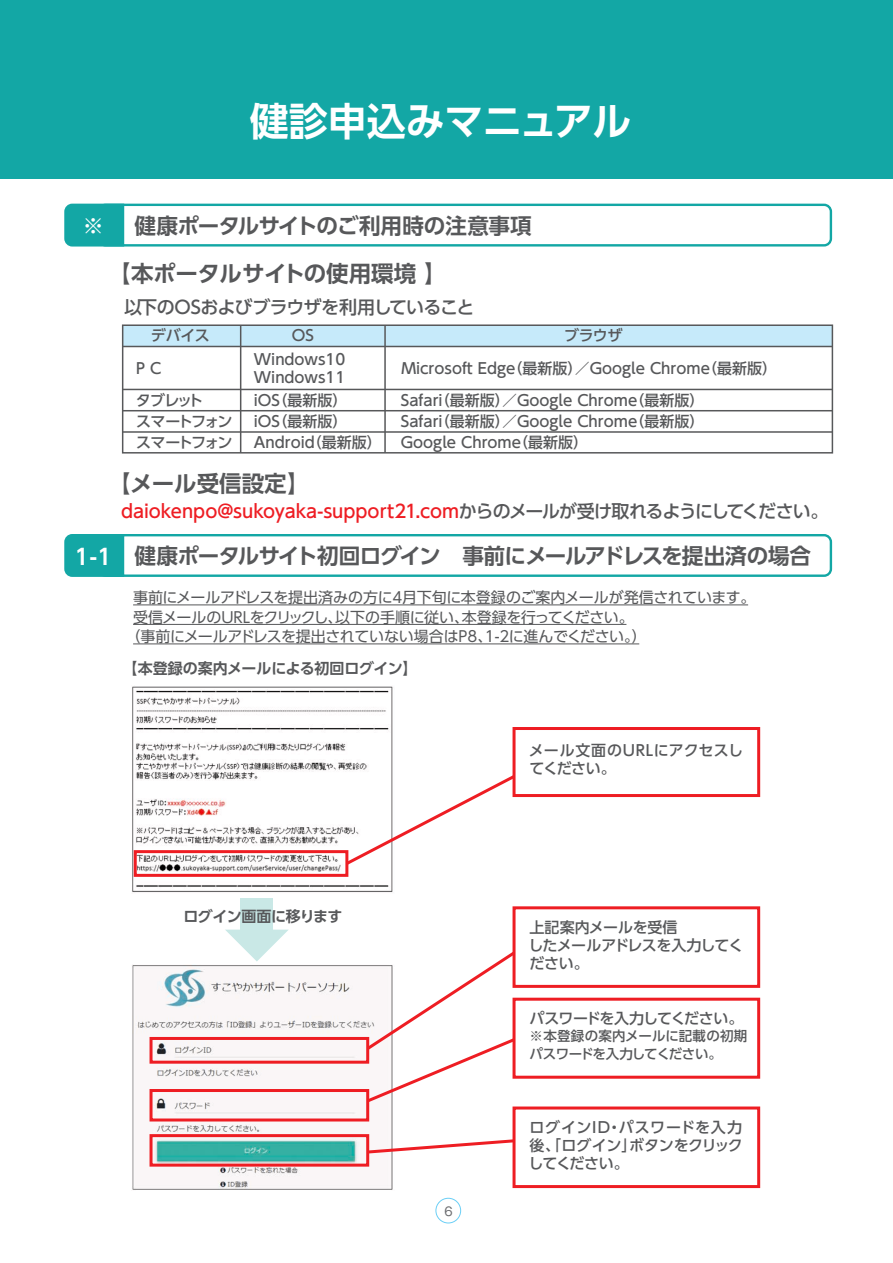
<style>
.page{position:relative;width:893px;height:1263px;background:#fff}
.page>*{position:absolute;margin:0;border:0;box-sizing:border-box;transform-origin:0 0}
.t1{font:700 39px "UD Shin Go Pro De";letter-spacing:-.01em;color:#fff}
.t2{font:700 22.5px "UD Shin Go Pro De";color:#57585a}
.t3{font:700 21.6px "UD Shin Go Pro De";letter-spacing:-.035em;color:#57585a}
.t4{font:700 21.6px "UD Shin Go Pro De";color:#fff}
.t5{font:500 18px "UD Shin Go Pro";letter-spacing:-.025em;color:#ee1d23}
.t6{font:500 18px "UD Shin Go Pro";letter-spacing:-.05em;color:#57585a}
.t7{font:500 15px/18px "UD Shin Go Pro";color:#57585a}
.t8{font:15px "UD Shin Go Pro";letter-spacing:-.025em;color:#57585a}
.t9{font:700 15px "UD Shin Go Pro De";letter-spacing:-.025em;color:#57585a}
.t10{font:500 15px/18px "UD Shin Go Pro";letter-spacing:-.03em;color:#57585a}
.t11{font:500 15px "UD Shin Go Pro";letter-spacing:-.05em;color:#57585a}
.t12{font:500 15px/20.4px "UD Shin Go Pro";letter-spacing:-.115em;color:#57585a}
.t13{font:500 13.5px/18px "UD Shin Go Pro";letter-spacing:-.01em;color:#57585a}
.t14{font:12px "Gothic MB101 Upr";color:#6c6d70}
.s1{color:#57585a}
.s2{color:#fff}
</style>
<div class="page">
<div style="left:0;top:0;width:893px;height:179px;background:#13a7a5"></div>
<div style="left:241px;top:898px;width:32px;height:42px;background:#c9e8e6"></div>
<svg style="left:225px;top:929px;width:64px;height:32px"></svg>
<div style="left:123px;top:325px;width:709px;height:21px;background:#c6eafa"></div>
<svg style="left:64px;top:203px;width:63px;height:44px;background:#25adab"></svg>
<div style="left:98px;top:204px;width:734px;height:43px;border:2px solid #13a7a5;border-radius:7px"></div>
<hr style="left:133px;top:604px;width:615px;height:1px;background:#57585a">
<hr style="left:133px;top:624px;width:493px;height:1px;background:#57585a">
<hr style="left:133px;top:643px;width:506px;height:1px;background:#57585a">
<div style="left:122px;top:324px;width:711px;height:130px;border:2px solid #57585a"></div>
<hr style="left:123px;top:346px;width:709px;height:1px;background:#57585a">
<hr style="left:123px;top:389px;width:709px;height:1px;background:#57585a">
<hr style="left:123px;top:410px;width:709px;height:1px;background:#57585a">
<hr style="left:123px;top:431px;width:709px;height:2px;background:#57585a">
<hr style="left:240px;top:325px;width:1px;height:128px;background:#57585a">
<hr style="left:384px;top:325px;width:2px;height:128px;background:#57585a">
<div style="left:64px;top:534px;width:61px;height:43px;background:#13a7a5"></div>
<div style="left:98px;top:534px;width:734px;height:43px;border:2px solid #13a7a5;border-radius:7px"></div>
<img style="left:132px;top:686px;width:261px;height:207px">
<img style="left:132px;top:965px;width:261px;height:225px">
<div style="left:134px;top:850px;width:214px;height:27px;border:3px solid #ee1d23"></div>
<div style="left:150px;top:1037px;width:219px;height:27px;border:3px solid #ee1d23"></div>
<div style="left:150px;top:1089px;width:219px;height:32px;border:3px solid #ee1d23"></div>
<div style="left:150px;top:1134px;width:219px;height:32px;border:3px solid #ee1d23"></div>
<svg style="left:343px;top:772px;width:169px;height:95px"></svg>
<div style="left:512px;top:727px;width:248px;height:70px;border:3px solid #ee1d23"></div>
<div style="left:512px;top:906px;width:248px;height:82px;border:3px solid #ee1d23"></div>
<div style="left:512px;top:1106px;width:248px;height:82px;border:3px solid #ee1d23"></div>
<div style="left:512px;top:998px;width:248px;height:81px;border:3px solid #ee1d23"></div>
<svg style="left:364px;top:949px;width:154px;height:156px"></svg>
<svg style="left:364px;top:1137px;width:152px;height:18px"></svg>
<div style="left:435px;top:1198px;width:26px;height:25px;border:1px solid #6bcff6;border-radius:50%"></div>
<h1 class="t1" style="left:250px;top:90px;width:383px">健診申込みマニュアル</h1>
<h3 class="t4" style="left:83px;top:209px;width:23px">※</h3>
<h3 class="t3" style="left:134px;top:208px;width:399px">健康ポータルサイトのご利用時の注意事項</h3>
<h2 class="t2" style="left:108px;top:255px;width:340px">【本ポータルサイトの使用環境 】</h2>
<p class="t6" style="left:124px;top:292px;width:352px">以下のOSおよびブラウザを利用していること</p>
<p class="t7" style="left:151px;top:326px;width:60px">デバイス</p>
<p class="t7" style="left:292px;top:326px;width:24px">OS</p>
<p class="t7" style="left:564px;top:326px;width:60px">ブラウザ</p>
<p class="t7" style="left:254px;top:350px;width:93px">Windows10<br>Windows11</p>
<p class="t7" style="left:254px;top:389px;width:130px;line-height:21.3px">iOS（最新版）<br>iOS（最新版）<br>Android（最新版）</p>
<p class="t7" style="left:401px;top:389px;width:305px;line-height:21.3px;text-align:justify">Safari（最新版）／Google Chrome（最新版）Safari（最新版）／Google Chrome（最新版）Google Chrome（最新版）</p>
<p class="t7" style="left:401px;top:359px;width:377px">Microsoft Edge（最新版）／Google Chrome（最新版）</p>
<p class="t7" style="left:136px;top:352px;width:69px;line-height:31.7px">P C<br>タブレット</p>
<p class="t12" style="left:136px;top:411px;width:98px">スマートフォンスマートフォン</p>
<h2 class="t2" style="left:108px;top:465px;width:203px">【メール受信設定】</h2>
<p class="t5" style="left:121px;top:497px;width:709px">daiokenpo@sukoyaka-support21.com<span class="s1">からのメールが受け取れるようにしてください。</span></p>
<h3 class="t3" style="left:75px;top:538px;width:738px"><span class="s2">1-1</span> 健康ポータルサイト初回ログイン　事前にメールアドレスを提出済の場合</h3>
<p class="t8" style="left:133px;top:585px;width:624px">事前にメールアドレスを提出済みの方に4月下旬に本登録のご案内メールが発信されています。</p>
<p class="t8" style="left:133px;top:605px;width:502px">受信メールのURLをクリックし、以下の手順に従い、本登録を行ってください。</p>
<p class="t8" style="left:126px;top:624px;width:523px">（事前にメールアドレスを提出されていない場合はP8、1-2に進んでください。）</p>
<p class="t9" style="left:122px;top:656px;width:297px">【本登録の案内メールによる初回ログイン】</p>
<p class="t9" style="left:183px;top:904px;width:161px">ログイン画面に移ります</p>
<p class="t14" style="left:444px;top:1201px;width:10px">6</p>
<p class="t7" style="left:529px;top:741px;width:216px">メール文面のURLにアクセスしてください。</p>
<p class="t10" style="left:528px;top:918px;width:217px">上記案内メールを受信<br>したメールアドレスを入力してください。</p>
<p class="t11" style="left:529px;top:1006px;width:215px">パスワードを入力してください。</p>
<p class="t13" style="left:530px;top:1026px;width:219px">※本登録の案内メールに記載の初期パスワードを入力してください。</p>
<p class="t7" style="left:528px;top:1118px;width:216px;text-align:justify">ログインID・パスワードを入力後、「ログイン」ボタンをクリックしてください。</p>
</div>
